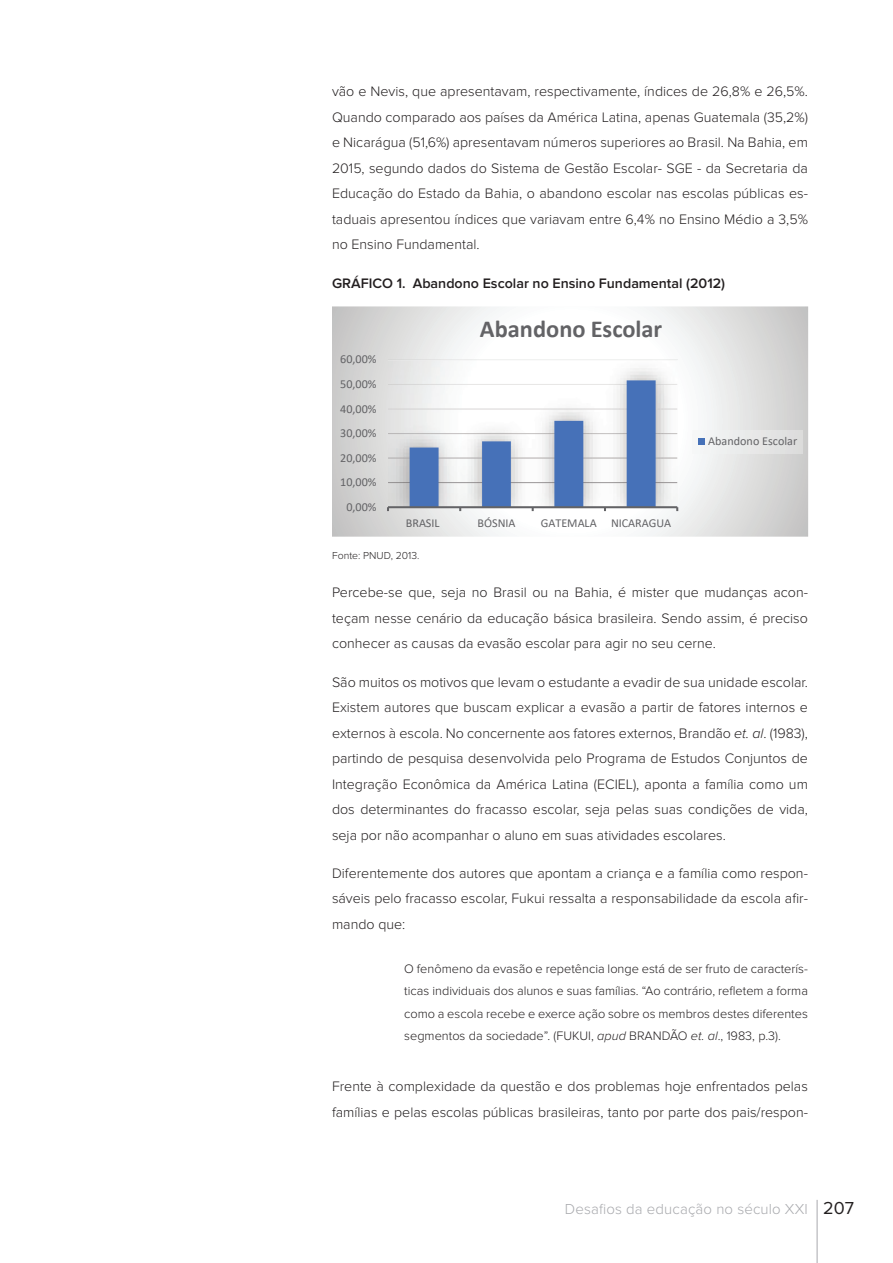
<style>
.page{position:relative;width:893px;height:1263px;background:#fff}
.page>*{position:absolute;margin:0;border:0;box-sizing:border-box;transform-origin:0 0}
.t1{font:700 24.45px "Calibri";color:#636366}
.t2{font:300 15px "Proxima Nova";letter-spacing:.01em;color:#a8a9ad}
.t3{font:300 14.25px/25.5px "Proxima Nova";color:#231f20;text-align:justify}
.t4{font:600 14.25px "Proxima Nova";color:#231f20}
.t5{font:700 13.35px "Times New Roman";color:#231f20}
.t6{font:300 12.75px/22.5px "Proxima Nova";color:#231f20;text-align:justify}
.t7{font:12.15px "Calibri";color:#636366}
.t8{font:300 10.5px "Proxima Nova";color:#231f20}
.s1{font-style:italic}
.s2{font-weight:400;font-size:18px;color:#231f20}
</style>
<div class="page">
<hr style="left:817px;top:1200px;width:1px;height:63px;background:#a8a9ad">
<svg style="left:332px;top:306px;width:476px;height:231px"></svg>
<p class="t3" style="left:332px;top:79px;width:477px">vão e Nevis, que apresentavam, respectivamente, índices de 26,8% e 26,5%.<br>Quando comparado aos países da América Latina, apenas Guatemala (35,2%) e Nicarágua (51,6%) apresentavam números superiores ao Brasil. Na Bahia, em 2015, segundo dados do Sistema de Gestão Escolar- SGE - da Secretaria da Educação do Estado da Bahia, o abandono escolar nas escolas públicas es&shy;taduais apresentou índices que variavam entre 6,4% no Ensino Médio a 3,5% no Ensino Fundamental.</p>
<p class="t4" style="left:332px;top:275px;width:75px">GRÁFICO 1.</p>
<p class="t4" style="left:413px;top:275px;width:314px">Abandono Escolar no Ensino Fundamental (2012)</p>
<p class="t5" style="left:385px;top:277px;width:354px">Gráfico 1 - Abandono Escolar no Ensino Fundamental (2012)</p>
<p class="t7" style="left:340px;top:351px;width:38px">60,00%</p>
<p class="t7" style="left:340px;top:375px;width:38px">50,00%</p>
<p class="t7" style="left:340px;top:400px;width:38px">40,00%</p>
<p class="t7" style="left:340px;top:425px;width:38px">30,00%</p>
<p class="t7" style="left:340px;top:449px;width:38px">20,00%</p>
<p class="t7" style="left:340px;top:474px;width:38px">10,00%</p>
<p class="t7" style="left:346px;top:498px;width:32px">0,00%</p>
<h1 class="t1" style="left:480px;top:311px;width:184px">Abandono Escolar</h1>
<p class="t7" style="left:406px;top:514px;width:35px">BRASIL</p>
<p class="t7" style="left:477px;top:514px;width:40px">BÓSNIA</p>
<p class="t7" style="left:541px;top:514px;width:132px">GATEMALA NICARAGUA</p>
<p class="t7" style="left:708px;top:433px;width:91px">Abandono Escolar</p>
<p class="t8" style="left:332px;top:550px;width:89px">Fonte: PNUD, 2013.</p>
<p class="t3" style="left:332px;top:580px;width:477px">Percebe-se que, seja no Brasil ou na Bahia, é mister que mudanças acon&shy;teçam nesse cenário da educação básica brasileira. Sendo assim, é preciso conhecer as causas da evasão escolar para agir no seu cerne.</p>
<p class="t3" style="left:332px;top:669px;width:477px">São muitos os motivos que levam o estudante a evadir de sua unidade escolar.<br>Existem autores que buscam explicar a evasão a partir de fatores internos e externos à escola. No concernente aos fatores externos, Brandão <span class="s1">et. al</span>. (1983), partindo de pesquisa desenvolvida pelo Programa de Estudos Conjuntos de Integração Econômica da América Latina (ECIEL), aponta a família como um dos determinantes do fracasso escolar, seja pelas suas condições de vida, seja por não acompanhar o aluno em suas atividades escolares.</p>
<p class="t3" style="left:332px;top:860px;width:477px">Diferentemente dos autores que apontam a criança e a família como respon&shy;sáveis pelo fracasso escolar, Fukui ressalta a responsabilidade da escola afir&shy;mando que:</p>
<p class="t6" style="left:404px;top:957px;width:405px">O fenômeno da evasão e repetência longe está de ser fruto de caracterís&shy;ticas individuais dos alunos e suas famílias. “Ao contrário, refletem a forma como a escola recebe e exerce ação sobre os membros destes diferentes segmentos da sociedade”. (FUKUI, <span class="s1">apud</span> BRANDÃO <span class="s1">et. al</span>., 1983, p.3).</p>
<p class="t3" style="left:332px;top:1074px;width:477px">Frente à complexidade da questão e dos problemas hoje enfrentados pelas famílias e pelas escolas públicas brasileiras, tanto por parte dos pais/respon-</p>
<p class="t2" style="left:565px;top:1200px;width:291px">Desafios da educação no século XXI <span class="s2">207</span></p>
</div>
